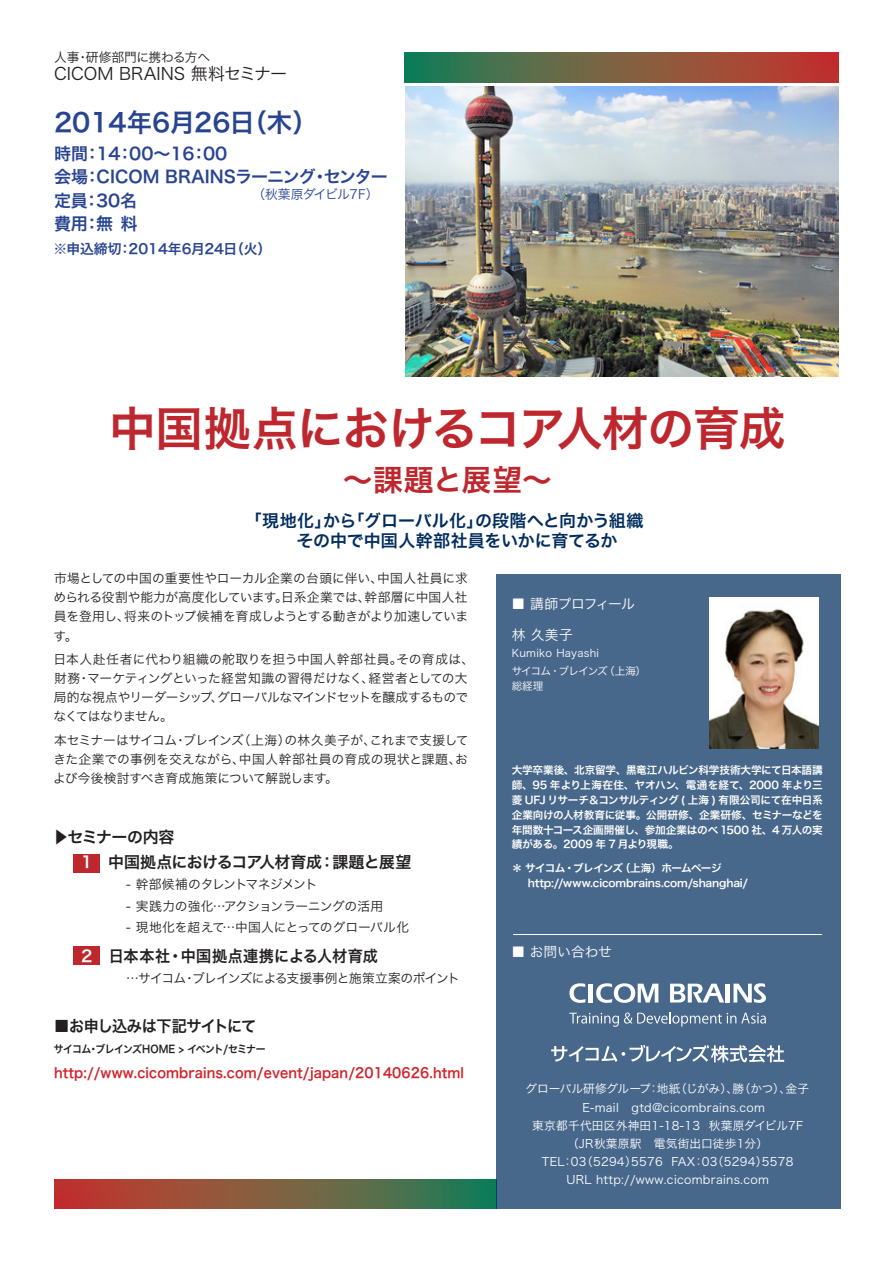
<style>
.page{position:relative;width:893px;height:1263px;background:#fff}
.page>*{position:absolute;margin:0;border:0;box-sizing:border-box;transform-origin:0 0}
.タイトル{font:46.8px "Hira Kaku Pro N W6";letter-spacing:-.025em;color:#be272d}
.タイトル-2{font:29.7px "Hira Kaku Pro N W6";letter-spacing:.005em;color:#be272d}
.住所{font:25.5px "Hira Kaku Pro N W6";color:#284491}
.住所-2{font:16.95px "Hira Kaku Pro N W6";color:#284491}
.タイトル-3{font:16.95px "Hira Kaku Pro N W6";letter-spacing:-.005em;color:#002d5e}
.会社名{font:16.95px "Hira Kaku Pro W3";color:#231f20}
.中見出し_2{font:15.9px "Hira Kaku Pro N W6";letter-spacing:-.035em;color:#231f20}
.箇条書きテキスト{font:15.9px "Hira Kaku Pro N W6";letter-spacing:-.035em;color:#231f20}
.箇条書きテキスト-2{font:15.9px "Hira Kaku Pro N W6";letter-spacing:.015em;color:#231f20;scale:.95 1}
.中見出し_2-2{font:13.8px "Hira Kaku Pro N W6";letter-spacing:.01em;color:#d1232a;scale:.93 1}
.住所-3{font:13.8px "Hira Kaku Pro N W6";color:#284491}
.箇条書きテキスト-3{font:13.8px "Hira Kaku Pro W3";letter-spacing:-.02em;color:#fff}
.箇条書きテキスト-4{font:13.8px "Hira Kaku Pro W3";letter-spacing:-.045em;color:#fff}
.中見出し_2-3{font:12.75px/19.2px "Hira Kaku Pro N W3";letter-spacing:-.015em;color:#231f20;text-align:justify}
.箇条書きテキスト-5{font:12.75px "Hira Kaku Pro N W3";letter-spacing:-.035em;color:#231f20}
.箇条書きテキスト-6{font:12.75px "Hira Kaku Pro N W3";color:#231f20}
.箇条書きテキスト-7{font:12.75px "Hira Kaku Pro N W3";letter-spacing:-.07em;color:#231f20}
.会社名-2{font:12.75px "Hira Kaku Pro W3";letter-spacing:-.02em;color:#231f20}
.住所-4{font:12.75px "Hira Kaku Pro N W3";letter-spacing:-.025em;color:#284491}
.プロフィール{font:11.7px "Hira Kaku Pro W3";letter-spacing:.025em;color:#fff}
.プロフィール-2{font:11.7px "Hira Kaku Pro W3";letter-spacing:-.015em;color:#fff}
.プロフィール-3{font:10.65px/14.9px "Hira Kaku Pro W6";letter-spacing:-.02em;color:#fff;text-align:justify}
.中見出し_2-4{font:10.65px "Hira Kaku Pro N W6";letter-spacing:-.055em;color:#231f20;scale:.93 1}
.プロフィール-4{font:10.65px "Hira Kaku Pro W6";letter-spacing:-.07em;color:#fff}
.プロフィール-5{font:10.65px "Hira Kaku Pro W3";letter-spacing:-.075em;color:#fff}
.箇条書きテキスト-8{font:10.65px "Hira Kaku Pro W3";letter-spacing:.025em;color:#fff}
.s1{color:#fff}
</style>
<div class="page">
<svg style="left:54px;top:1179px;width:442px;height:30px;background:#775c41"></svg>
<svg style="left:405px;top:52px;width:434px;height:30px;background:#775c41"></svg>
<div style="left:496px;top:575px;width:345px;height:634px;background:#48688b"></div>
<img style="left:709px;top:598px;width:110px;height:150px">
<img style="left:405px;top:86px;width:434px;height:290px">
<div style="left:73px;top:853px;width:26px;height:19px;background:#be272d"></div>
<div style="left:73px;top:946px;width:26px;height:19px;background:#be272d"></div>
<svg style="left:551px;top:1045px;width:233px;height:17px"></svg>
<svg style="left:569px;top:1012px;width:197px;height:15px"></svg>
<svg style="left:569px;top:983px;width:17px;height:20px"></svg>
<hr style="left:589px;top:984px;width:4px;height:18px;background:#fff">
<svg style="left:596px;top:983px;width:62px;height:20px"></svg>
<svg style="left:670px;top:984px;width:54px;height:18px"></svg>
<hr style="left:725px;top:984px;width:4px;height:18px;background:#fff">
<svg style="left:733px;top:983px;width:33px;height:20px"></svg>
<hr style="left:513px;top:934px;width:309px;height:1px;background:#fff">
<p class="会社名-2" style="left:54px;top:46px;width:158px">人事・研修部門に携わる方へ</p>
<p class="会社名" style="left:54px;top:59px;width:235px">CICOM BRAINS 無料セミナー</p>
<p class="住所" style="left:54px;top:100px;width:265px">2014年6月26日（木）</p>
<p class="住所-2" style="left:54px;top:138px;width:175px">時間：14：00～16：00</p>
<p class="住所-2" style="left:54px;top:162px;width:335px">会場：CICOM BRAINSラーニング・センター</p>
<p class="住所-2" style="left:54px;top:185px;width:85px">定員：30名</p>
<p class="住所-2" style="left:54px;top:209px;width:85px">費用：無 料</p>
<p class="住所-3" style="left:53px;top:236px;width:220px">※申込締切：2014年6月24日（火）</p>
<p class="住所-4" style="left:252px;top:183px;width:127px">（秋葉原ダイビル7F）</p>
<p class="タイトル" style="left:109px;top:386px;width:678px">中国拠点におけるコア人材の育成</p>
<p class="タイトル-2" style="left:343px;top:452px;width:210px">～課題と展望～</p>
<p class="タイトル-3" style="left:245px;top:505px;width:400px">「現地化」から「グローバル化」の段階へと向かう組織</p>
<p class="タイトル-3" style="left:279px;top:525px;width:340px">　その中で中国人幹部社員をいかに育てるか</p>
<p class="中見出し_2-3" style="left:53px;top:568px;width:416px">市場としての中国の重要性やローカル企業の台頭に伴い、中国人社員に求められる役割や能力が高度化しています。日系企業では、幹部層に中国人社員を登用し、将来のトップ候補を育成しようとする動きがより加速しています。</p>
<p class="中見出し_2-3" style="left:53px;top:649px;width:422px;text-align:left">日本人赴任者に代わり組織の舵取りを担う中国人幹部社員。その育成は、財務・マーケティングといった経営知識の習得だけなく、経営者としての大局的な視点やリーダーシップ、グローバルなマインドセットを醸成するものでなくてはなりません。</p>
<p class="中見出し_2-3" style="left:53px;top:729px;width:417px">本セミナーはサイコム・ブレインズ（上海）の林久美子が、これまで支援してきた企業での事例を交えながら、中国人幹部社員の育成の現状と課題、および今後検討すべき育成施策について解説します。</p>
<p class="中見出し_2" style="left:53px;top:822px;width:123px">▶セミナーの内容</p>
<p class="箇条書きテキスト" style="left:81px;top:848px;width:332px"><span class="s1">1</span> 中国拠点におけるコア人材育成：課題と展望</p>
<p class="箇条書きテキスト-7" style="left:126px;top:873px;width:193px">- 幹部候補のタレントマネジメント</p>
<p class="箇条書きテキスト-5" style="left:126px;top:894px;width:258px">- 実践力の強化…アクションラーニングの活用</p>
<p class="箇条書きテキスト-6" style="left:126px;top:916px;width:284px">- 現地化を超えて…中国人にとってのグローバル化</p>
<p class="箇条書きテキスト-2" style="left:81px;top:941px;width:314px"><span class="s1">2</span> 日本本社・中国拠点連携による人材育成</p>
<p class="箇条書きテキスト-5" style="left:126px;top:967px;width:335px">…サイコム・ブレインズによる支援事例と施策立案のポイント</p>
<p class="中見出し_2" style="left:54px;top:1011px;width:204px">■お申し込みは下記サイトにて</p>
<p class="中見出し_2-4" style="left:54px;top:1039px;width:229px">サイコム・ブレインズHOME &gt; イベント/セミナー</p>
<p class="中見出し_2-2" style="left:54px;top:1060px;width:442px">http://www.cicombrains.com/event/japan/20140626.html</p>
<p class="箇条書きテキスト-4" style="left:511px;top:591px;width:125px">■ 講師プロフィール</p>
<p class="箇条書きテキスト-3" style="left:512px;top:622px;width:63px">林 久美子</p>
<p class="箇条書きテキスト-8" style="left:512px;top:643px;width:89px">Kumiko Hayashi</p>
<p class="プロフィール-5" style="left:512px;top:661px;width:136px">サイコム・ブレインズ（上海）</p>
<p class="プロフィール-5" style="left:512px;top:676px;width:33px">総経理</p>
<p class="プロフィール-3" style="left:512px;top:762px;width:313px">大学卒業後、北京留学、黒竜江ハルビン科学技術大学にて日本語講師、95 年より上海在住、ヤオハン、電通を経て、2000 年より三菱 UFJ リサーチ＆コンサルティング ( 上海 ) 有限公司にて在中日系企業向けの人材教育に従事。公開研修、企業研修、セミナーなどを年間数十コース企画開催し、参加企業はのべ 1500 社、4 万人の実績がある。2009 年 7 月より現職。</p>
<p class="プロフィール-4" style="left:512px;top:858px;width:222px">＊ サイコム・ブレインズ（上海）ホームページ　</p>
<p class="プロフィール-3" style="left:528px;top:875px;width:222px">http://www.cicombrains.com/shanghai/</p>
<p class="箇条書きテキスト-3" style="left:511px;top:939px;width:102px">■ お問い合わせ</p>
<p class="プロフィール-2" style="left:526px;top:1078px;width:285px">グローバル研修グループ：地紙（じがみ）、勝（かつ）、金子</p>
<p class="プロフィール" style="left:570px;top:1097px;width:196px">　E-mail gtd@cicombrains.com</p>
<p class="プロフィール" style="left:532px;top:1115px;width:272px">東京都千代田区外神田1-18-13 秋葉原ダイビル7F</p>
<p class="プロフィール" style="left:567px;top:1133px;width:203px">（JR秋葉原駅　電気街出口徒歩1分）</p>
<p class="プロフィール" style="left:542px;top:1151px;width:253px">TEL：03（5294）5576 FAX：03（5294）5578</p>
<p class="プロフィール" style="left:566px;top:1169px;width:204px">URL http://www.cicombrains.com</p>
</div>
